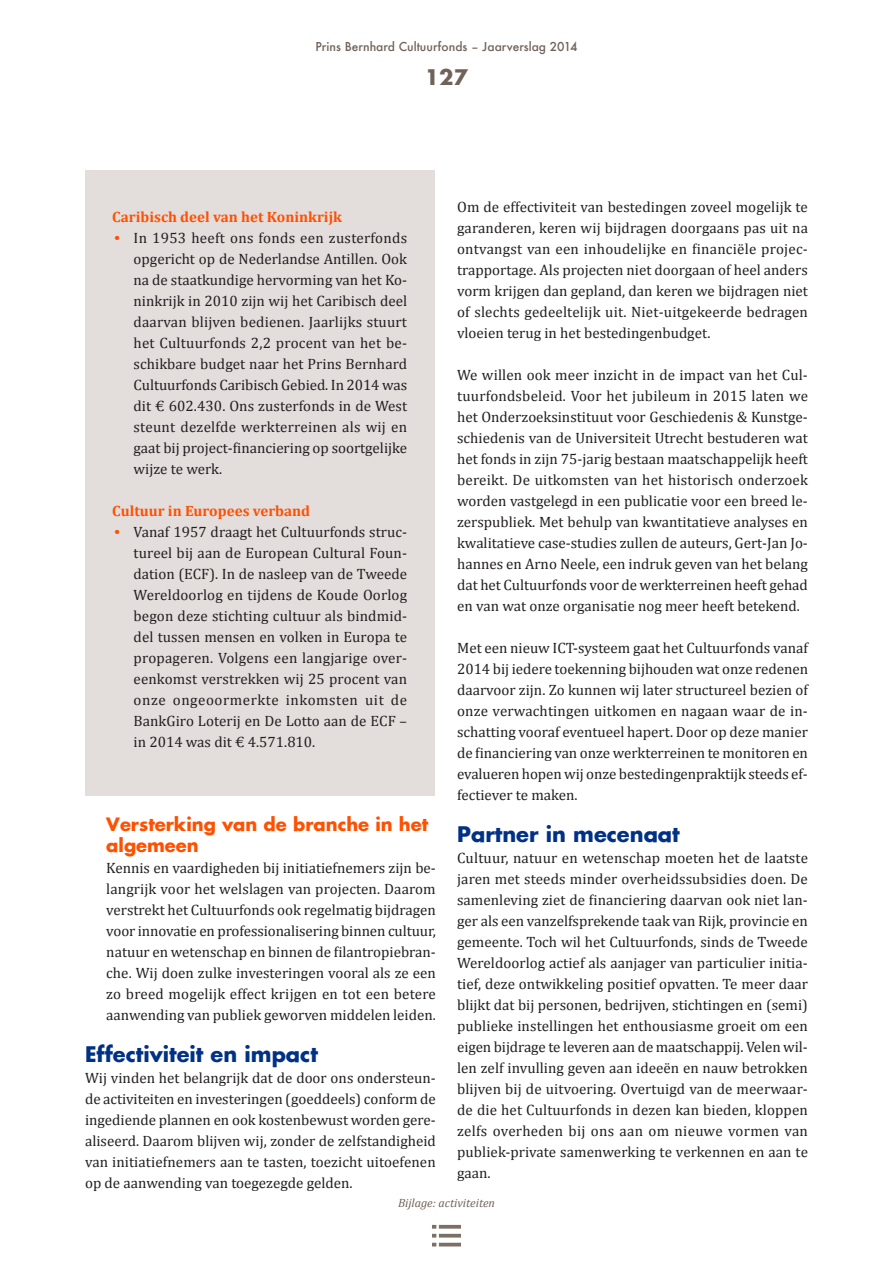
<style>
.page{position:relative;width:893px;height:1263px;background:#fff}
.page>*{position:absolute;margin:0;border:0;box-sizing:border-box;transform-origin:0 0}
.KOPzwart_14pt{font:700 21px "Futura";color:#003186}
.t1{font:700 21px "Futura";color:#716259}
.KOPoranje_12pt{font:700 18px/21px "Futura";color:#ff5000}
.BODY_cambria_10pt{font:15px/21px "Cambria";color:#231f20;text-align:justify}
.BODY_cambria_5ptspri{font:15px/21px "Cambria";color:#231f20;text-align:justify}
.BODY_cambria_bold{font:700 15px "Cambria";color:#ff5000}
.t2{font:500 12px "Futura";color:#716259}
.t3{font:italic 12px "Cambria";color:#716259}
.s1{font-family:"Futura";font-weight:500;font-size:13.5px;color:#ff5000}
</style>
<div class="page">
<hr style="left:439px;top:1234px;width:22px;height:3px;background:#7c6f66">
<hr style="left:439px;top:1225px;width:22px;height:3px;background:#7c6f66">
<hr style="left:439px;top:1243px;width:22px;height:3px;background:#7c6f66">
<svg style="left:432px;top:1234px;width:4px;height:3px"></svg>
<svg style="left:432px;top:1225px;width:4px;height:3px"></svg>
<svg style="left:432px;top:1243px;width:4px;height:3px"></svg>
<div style="left:85px;top:170px;width:349px;height:625px;background:#e3dddc"></div>
<p class="t2" style="left:315px;top:38px;width:264px">Prins Bernhard Cultuurfonds – Jaarverslag 2014</p>
<h1 class="t1" style="left:425px;top:63px;width:45px">127</h1>
<p class="BODY_cambria_10pt" style="left:457px;top:196px;width:352px">Om de effectiviteit van bestedingen zoveel mogelijk te garanderen, keren wij bijdragen doorgaans pas uit na ontvangst van een inhoudelijke en financiële projec&shy;trapportage. Als projecten niet doorgaan of heel anders vorm krijgen dan gepland, dan keren we bijdragen niet of slechts gedeeltelijk uit. Niet-uitgekeerde bedragen vloeien terug in het bestedingenbudget.</p>
<p class="BODY_cambria_10pt" style="left:457px;top:364px;width:352px">We willen ook meer inzicht in de impact van het Cul&shy;tuurfondsbeleid. Voor het jubileum in 2015 laten we het Onderzoeksinstituut voor Geschiedenis &amp; Kunstge&shy;schiedenis van de Universiteit Utrecht bestuderen wat het fonds in zijn 75-jarig bestaan maatschappelijk heeft bereikt. De uitkomsten van het historisch onderzoek worden vastgelegd in een publicatie voor een breed le&shy;zerspubliek. Met behulp van kwantitatieve analyses en kwalitatieve case-studies zullen de auteurs, Gert-Jan Jo&shy;hannes en Arno Neele, een indruk geven van het belang dat het Cultuurfonds voor de werkterreinen heeft gehad en van wat onze organisatie nog meer heeft betekend.</p>
<p class="BODY_cambria_10pt" style="left:457px;top:637px;width:352px">Met een nieuw ICT-systeem gaat het Cultuurfonds vanaf 2014 bij iedere toekenning bijhouden wat onze redenen daarvoor zijn. Zo kunnen wij later structureel bezien of onze verwachtingen uitkomen en nagaan waar de in&shy;schatting vooraf eventueel hapert. Door op deze manier de financiering van onze werkterreinen te monitoren en evalueren hopen wij onze bestedingenpraktijk steeds ef&shy;fectiever te maken.</p>
<p class="KOPzwart_14pt" style="left:457px;top:819px;width:224px">Partner in mecenaat</p>
<p class="BODY_cambria_10pt" style="left:457px;top:847px;width:352px">Cultuur, natuur en wetenschap moeten het de laatste jaren met steeds minder overheidssubsidies doen. De samenleving ziet de financiering daarvan ook niet lan&shy;ger als een vanzelfsprekende taak van Rijk, provincie en gemeente. Toch wil het Cultuurfonds, sinds de Tweede Wereldoorlog actief als aanjager van particulier initia&shy;tief, deze ontwikkeling positief opvatten. Te meer daar blijkt dat bij personen, bedrijven, stichtingen en (semi) publieke instellingen het enthousiasme groeit om een eigen bijdrage te leveren aan de maatschappij. Velen wil&shy;len zelf invulling geven aan ideeën en nauw betrokken blijven bij de uitvoering. Overtuigd van de meerwaar&shy;de die het Cultuurfonds in dezen kan bieden, kloppen zelfs overheden bij ons aan om nieuwe vormen van publiek-private samenwerking te verkennen en aan te gaan.</p>
<p class="t3" style="left:398px;top:1196px;width:98px">Bijlage: activiteiten</p>
<p class="BODY_cambria_bold" style="left:112px;top:208px;width:231px">Caribisch deel van het Koninkrijk</p>
<p class="BODY_cambria_10pt" style="left:134px;top:227px;width:275px;text-indent:-21px"><span class="s1">•</span> In 1953 heeft ons fonds een zusterfonds opgericht op de Nederlandse Antillen. Ook na de staatkundige hervorming van het Ko&shy;ninkrijk in 2010 zijn wij het Caribisch deel daarvan blijven bedienen. Jaarlijks stuurt het Cultuurfonds 2,2 procent van het be&shy;schikbare budget naar het Prins Bernhard Cultuurfonds Caribisch Gebied. In 2014 was dit € 602.430. Ons zusterfonds in de West steunt dezelfde werkterreinen als wij en gaat bij project-financiering op soortgelijke wijze te werk.</p>
<p class="BODY_cambria_bold" style="left:112px;top:502px;width:199px">Cultuur in Europees verband</p>
<p class="BODY_cambria_10pt" style="left:134px;top:521px;width:275px;text-indent:-21px"><span class="s1">•</span> Vanaf 1957 draagt het Cultuurfonds struc&shy;tureel bij aan de European Cultural Foun&shy;dation (ECF). In de nasleep van de Tweede Wereldoorlog en tijdens de Koude Oorlog begon deze stichting cultuur als bindmid&shy;del tussen mensen en volken in Europa te propageren. Volgens een langjarige over&shy;eenkomst verstrekken wij 25 procent van onze ongeoormerkte inkomsten uit de BankGiro Loterij en De Lotto aan de ECF – in 2014 was dit € 4.571.810.</p>
<p class="KOPoranje_12pt" style="left:106px;top:813px;width:323px">Versterking van de branche in het algemeen</p>
<p class="BODY_cambria_5ptspri" style="left:106px;top:857px;width:331px">Kennis en vaardigheden bij initiatiefnemers zijn be&shy;langrijk voor het welslagen van projecten. Daarom verstrekt het Cultuurfonds ook regelmatig bijdragen voor innovatie en professionalisering binnen cultuur, natuur en wetenschap en binnen de filantropiebran&shy;che. Wij doen zulke investeringen vooral als ze een zo breed mogelijk effect krijgen en tot een betere aanwending van publiek geworven middelen leiden.</p>
<p class="KOPzwart_14pt" style="left:85px;top:1040px;width:234px">Effectiviteit en impact</p>
<p class="BODY_cambria_10pt" style="left:85px;top:1067px;width:352px">Wij vinden het belangrijk dat de door ons ondersteun&shy;de activiteiten en investeringen (goeddeels) conform de ingediende plannen en ook kostenbewust worden gere&shy;aliseerd. Daarom blijven wij, zonder de zelfstandigheid van initiatiefnemers aan te tasten, toezicht uitoefenen op de aanwending van toegezegde gelden.</p>
</div>
